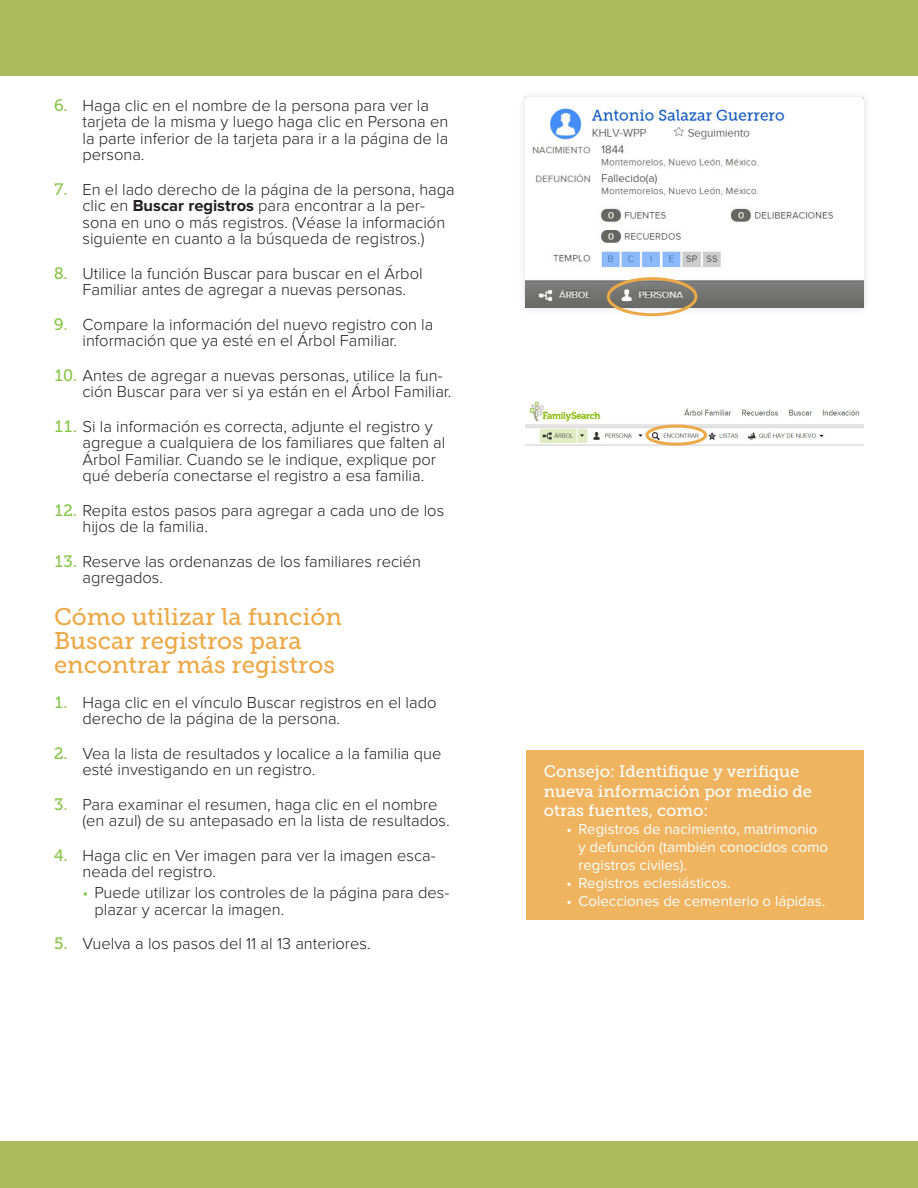
<style>
.page{position:relative;width:918px;height:1188px;background:#fff}
.page>*{position:absolute;margin:0;border:0;box-sizing:border-box;transform-origin:0 0}
.h2_TOPIC1title{font:24px/24px "Museo Slablds Lat 500";color:#eda947}
.decimal-1_LISTnmbr1{font:300 16.5px/16.5px "Proxima Novalds Lat";color:#231f20}
.t1{font:16.5px/19.5px "Museo Slablds Lat 500";color:#fff}
.bullet-1_LISTbullet{font:300 16.5px/16.5px "Proxima Novalds Lat";color:#231f20}
.t2{font:15px/18px "Proxima Novalds Lat";color:#fff}
.s1{font-family:"Museo Slablds Lat 500";font-weight:400;color:#88c548}
.s2{font-weight:700}
.s3{color:#88c548}
</style>
<div class="page">
<div style="left:518px;top:89px;width:354px;height:227px;background:#f9f9f9"></div>
<img style="left:526px;top:98px;width:338px;height:210px">
<div style="left:0;top:0;width:918px;height:76px;background:#abbb5b"></div>
<div style="left:0;top:1141px;width:918px;height:47px;background:#abbb5b"></div>
<div style="left:607px;top:277px;width:91px;height:39px;border:3px solid #eda947;border-radius:50%"></div>
<div style="left:526px;top:751px;width:337px;height:169px;background:#efb45f"></div>
<img style="left:526px;top:401px;width:338px;height:44px">
<div style="left:646px;top:425px;width:61px;height:21px;border:3px solid #eda947;border-radius:50%"></div>
<p class="decimal-1_LISTnmbr1" style="left:82px;top:96px;width:367px;text-indent:-28px"><span class="s1">6.</span> Haga clic en el nombre de la persona para ver la tarjeta de la misma y luego haga clic en Persona en la parte inferior de la tarjeta para ir a la página de la persona.</p>
<p class="decimal-1_LISTnmbr1" style="left:82px;top:180px;width:374px;text-indent:-28px"><span class="s1">7.</span> En el lado derecho de la página de la persona, haga clic en <span class="s2">Buscar registros</span> para encontrar a la per&shy;sona en uno o más registros. (Véase la información siguiente en cuanto a la búsqueda de registros.)</p>
<p class="decimal-1_LISTnmbr1" style="left:82px;top:264px;width:342px;text-indent:-28px"><span class="s1">8.</span> Utilice la función Buscar para buscar en el Árbol<br>Familiar antes de agregar a nuevas personas.</p>
<p class="decimal-1_LISTnmbr1" style="left:54px;top:315px;width:381px;text-align:center"><span class="s1">9.</span> Compare la información del nuevo registro con la información que ya esté en el Árbol Familiar.</p>
<p class="decimal-1_LISTnmbr1" style="left:82px;top:366px;width:370px;text-indent:-28px"><span class="s1">10.</span> Antes de agregar a nuevas personas, utilice la fun&shy;ción Buscar para ver si ya están en el Árbol Familiar.</p>
<p class="decimal-1_LISTnmbr1" style="left:82px;top:417px;width:364px;text-indent:-28px"><span class="s1">11.</span> Si la información es correcta, adjunte el registro y agregue a cualquiera de los familiares que falten al Árbol Familiar. Cuando se le indique, explique por qué debería conectarse el registro a esa familia.</p>
<p class="decimal-1_LISTnmbr1" style="left:82px;top:501px;width:363px;text-indent:-28px"><span class="s1">12.</span> Repita estos pasos para agregar a cada uno de los hijos de la familia.</p>
<p class="decimal-1_LISTnmbr1" style="left:82px;top:552px;width:340px;text-indent:-28px"><span class="s1">13.</span> Reserve las ordenanzas de los familiares recién agregados.</p>
<p class="h2_TOPIC1title" style="left:54px;top:603px;width:289px">Cómo utilizar la función<br>Buscar registros para encontrar más registros</p>
<p class="decimal-1_LISTnmbr1" style="left:82px;top:693px;width:356px;text-indent:-28px"><span class="s1">1.</span> Haga clic en el vínculo Buscar registros en el lado derecho de la página de la persona.</p>
<p class="decimal-1_LISTnmbr1" style="left:82px;top:744px;width:360px;text-indent:-28px"><span class="s1">2.</span> Vea la lista de resultados y localice a la familia que esté investigando en un registro.</p>
<p class="decimal-1_LISTnmbr1" style="left:82px;top:795px;width:369px;text-indent:-28px"><span class="s1">3.</span> Para examinar el resumen, haga clic en el nombre (en azul) de su antepasado en la lista de resultados.</p>
<p class="decimal-1_LISTnmbr1" style="left:82px;top:846px;width:355px;text-indent:-28px"><span class="s1">4.</span> Haga clic en Ver imagen para ver la imagen esca&shy;neada del registro.</p>
<p class="bullet-1_LISTbullet" style="left:94px;top:884px;width:356px;text-indent:-12px"><span class="s3">•</span> Puede utilizar los controles de la página para des&shy;plazar y acercar la imagen.</p>
<p class="decimal-1_LISTnmbr1" style="left:54px;top:935px;width:318px"><span class="s1">5.</span> Vuelva a los pasos del 11 al 13 anteriores.</p>
<p class="t1" style="left:544px;top:761px;width:270px">Consejo: Identifique y verifique nueva información por medio de otras fuentes, como:</p>
<p class="t2" style="left:578px;top:820px;width:251px;text-indent:-12px">• Registros de nacimiento, matrimonio y defunción (también conocidos como registros civiles).</p>
<p class="t2" style="left:566px;top:874px;width:166px">• Registros eclesiásticos.</p>
<p class="t2" style="left:566px;top:892px;width:260px">• Colecciones de cementerio o lápidas.</p>
</div>
